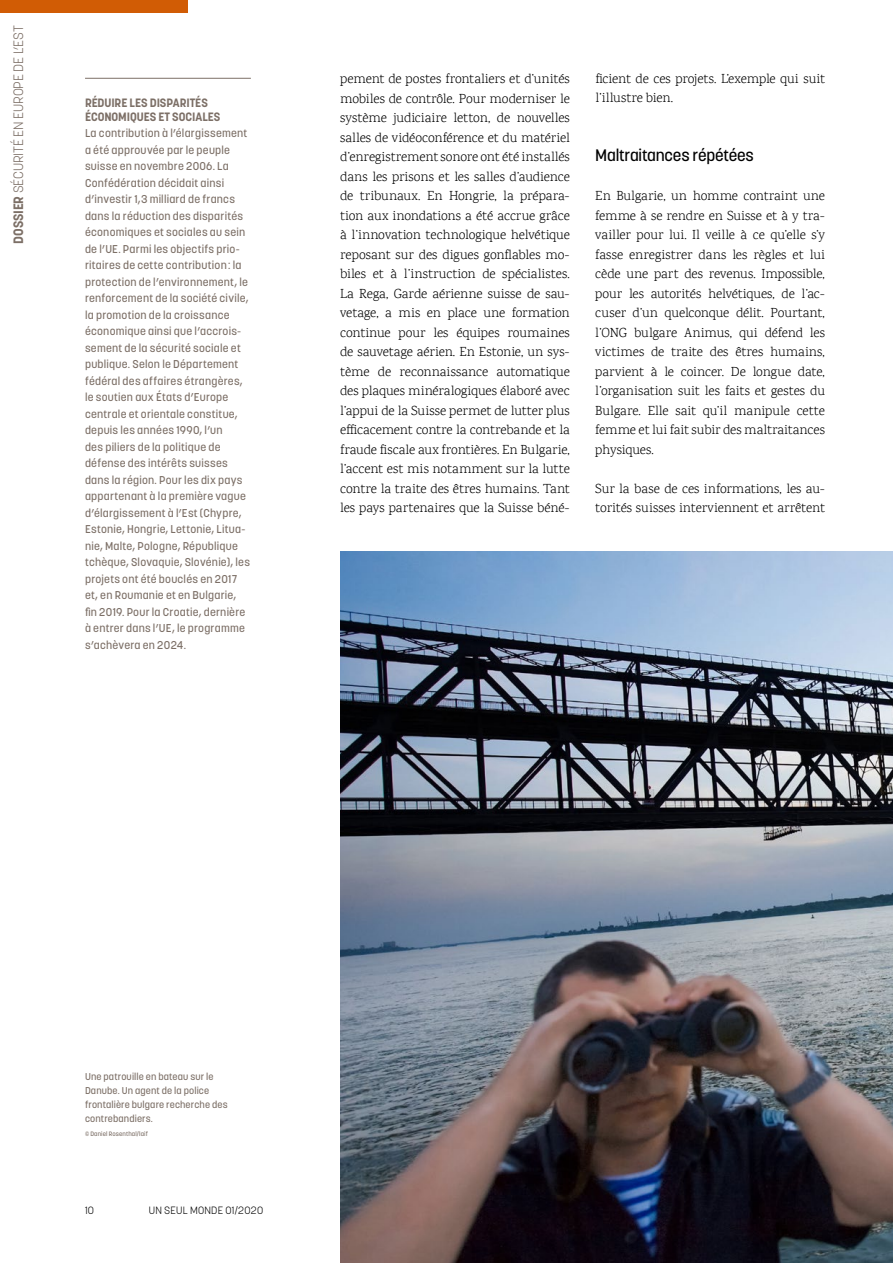
<style>
.page{position:relative;width:893px;height:1263px;background:#fff}
.page>*{position:absolute;margin:0;border:0;box-sizing:border-box;transform-origin:0 0}
.t1{font:500 16.5px "Korolev";letter-spacing:-.015em;color:#000}
.t2{font:300 13.5px/19.5px "Karma";color:#000;text-align:justify}
.t3{font:300 13.5px "Korolev";letter-spacing:-.01em;color:#7c6f66}
.t4{font:700 12px/13.5px "Korolev";letter-spacing:-.005em;color:#7c6f66}
.t5{font:500 11.25px/16.5px "Korolev";letter-spacing:.02em;color:#7c6f66}
.t6{font:300 10.5px "Korolev";letter-spacing:.02em;color:#000}
.t7{font:500 9.75px/14px "Korolev";letter-spacing:.01em;color:#7c6f66}
.t8{font:500 6.3px "Korolev";letter-spacing:.02em;color:#7c6f66}
.s1{font-weight:700}
</style>
<div class="page">
<hr style="left:85px;top:78px;width:166px;height:1px;background:#7c6f66">
<img style="left:340px;top:551px;width:553px;height:712px">
<div style="left:0;top:0;width:188px;height:13px;background:#d15c05"></div>
<p class="t3" style="left:10px;top:244px;width:220px;rotate:-90deg"><span class="s1">DOSSIER</span> SÉCURITÉ EN EUROPE DE L’EST</p>
<p class="t4" style="left:85px;top:96px;width:137px">RÉDUIRE LES DISPARITÉS<br>ÉCONOMIQUES ET SOCIALES</p>
<p class="t5" style="left:85px;top:125px;width:166px">La contribution à l’élargissement a été approuvée par le peuple suisse en novembre 2006. La<br>Confédération décidait ainsi d’investir 1,3 milliard de francs dans la réduction des disparités économiques et sociales au sein de l’UE. Parmi les objectifs prio&shy;ritaires de cette contribution: la protection de l’environnement, le renforcement de la société civile, la promotion de la croissance économique ainsi que l’accrois&shy;sement de la sécurité sociale et publique. Selon le Département fédéral des affaires étrangères, le soutien aux États d’Europe centrale et orientale constitue, depuis les années 1990, l’un<br>des piliers de la politique de défense des intérêts suisses dans la région. Pour les dix pays appartenant à la première vague d’élargissement à l’Est (Chypre,<br>Estonie, Hongrie, Lettonie, Litua&shy;nie, Malte, Pologne, République tchèque, Slovaquie, Slovénie), les projets ont été bouclés en 2017 et, en Roumanie et en Bulgarie, fin 2019. Pour la Croatie, dernière à entrer dans l’UE, le programme s’achèvera en 2024.</p>
<p class="t2" style="left:340px;top:70px;width:231px">pement de postes frontaliers et d’unités mobiles de contrôle. Pour moderniser le système judiciaire letton, de nouvelles salles de vidéoconférence et du matériel d’enregistrement sonore ont été installés dans les prisons et les salles d’audience de tribunaux. En Hongrie, la prépara&shy;tion aux inondations a été accrue grâce à l’innovation technologique helvétique reposant sur des digues gonflables mo&shy;biles et à l’instruction de spécialistes.<br>La Rega, Garde aérienne suisse de sau&shy;vetage, a mis en place une formation continue pour les équipes roumaines de sauvetage aérien. En Estonie, un sys&shy;tème de reconnaissance automatique des plaques minéralogiques élaboré avec l’appui de la Suisse permet de lutter plus efficacement contre la contrebande et la fraude fiscale aux frontières. En Bulgarie, l’accent est mis notamment sur la lutte contre la traite des êtres humains. Tant les pays partenaires que la Suisse béné-</p>
<p class="t2" style="left:595px;top:70px;width:231px">ficient de ces projets. L’exemple qui suit l’illustre bien.</p>
<p class="t1" style="left:595px;top:145px;width:160px">Maltraitances répétées</p>
<p class="t2" style="left:595px;top:187px;width:231px">En Bulgarie, un homme contraint une femme à se rendre en Suisse et à y tra&shy;vailler pour lui. Il veille à ce qu’elle s’y fasse enregistrer dans les règles et lui cède une part des revenus. Impossible, pour les autorités helvétiques, de l’ac&shy;cuser d’un quelconque délit. Pourtant, l’ONG bulgare Animus, qui défend les victimes de traite des êtres humains, parvient à le coincer. De longue date, l’organisation suit les faits et gestes du Bulgare. Elle sait qu’il manipule cette femme et lui fait subir des maltraitances physiques.</p>
<p class="t2" style="left:595px;top:480px;width:231px">Sur la base de ces informations, les au&shy;torités suisses interviennent et arrêtent</p>
<p class="t7" style="left:85px;top:1070px;width:144px">Une patrouille en bateau sur le<br>Danube. Un agent de la police frontalière bulgare recherche des contrebandiers.</p>
<p class="t8" style="left:85px;top:1130px;width:64px">© Daniel Rosenthal/laif</p>
<p class="t6" style="left:85px;top:1204px;width:10px">10</p>
<p class="t6" style="left:149px;top:1204px;width:116px">UN SEUL MONDE 01/2020</p>
</div>
